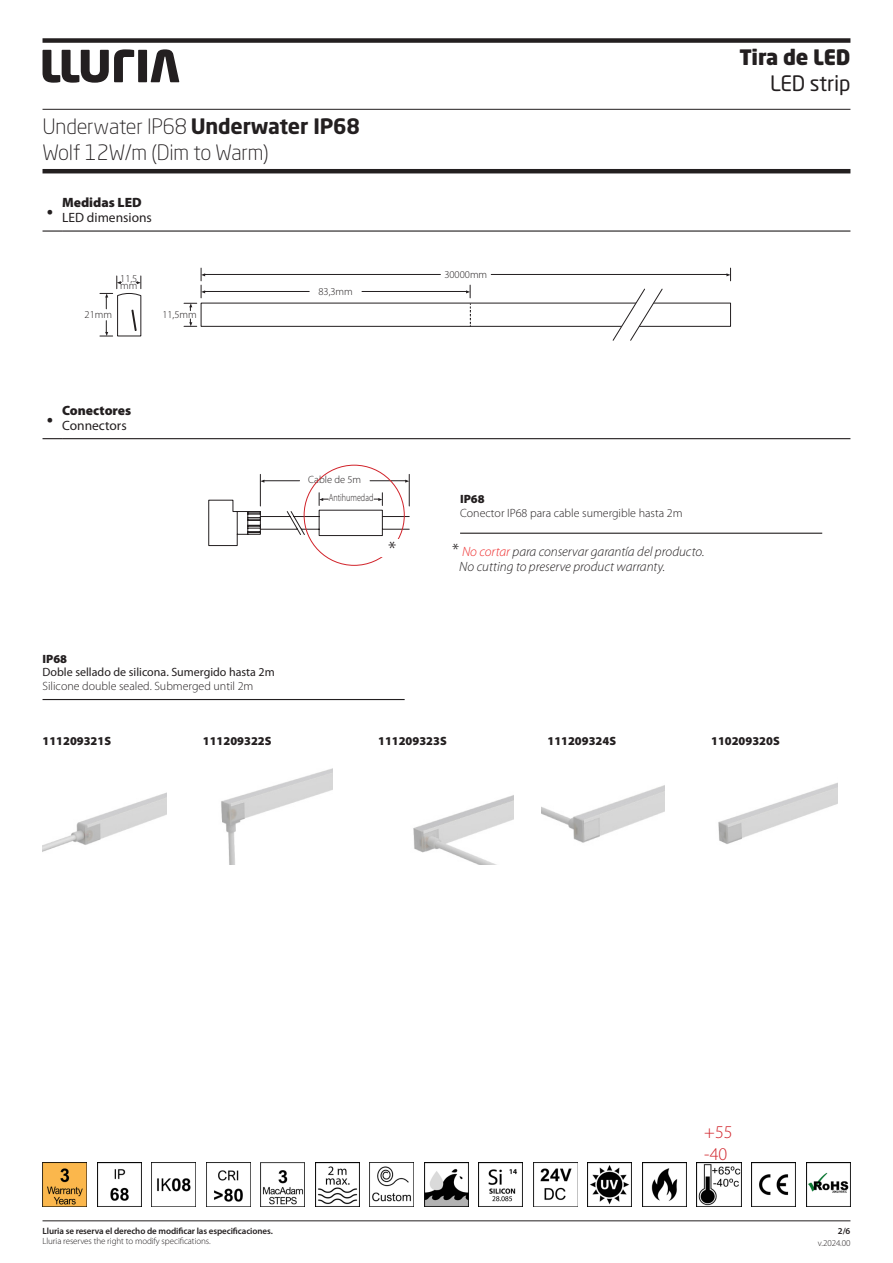
<style>
.page{position:relative;width:893px;height:1263px;background:#fff}
.page>*{position:absolute;margin:0;border:0;box-sizing:border-box;transform-origin:0 0}
.Cos_de_text_negreta{font:900 22.5px "Myriad Pro";color:#231f20}
.t1{font:300 21px/25.8px "Neo Sans Std";letter-spacing:-.01em;color:#231f20}
.t2{font:900 21px "Neo Sans Std";letter-spacing:-.01em;color:#231f20}
.t3{font:21px "Neo Sans Std";letter-spacing:-.01em;color:#231f20}
.t4{font:300 21px "Myriad Pro";color:#231f20}
.t5{font:300 18px/21.6px "Myriad Pro";color:#d1232a}
.t6{font:italic 300 13.5px "Myriad Pro";color:#231f20}
.Cos_de_text_negreta-2{font:13.5px "Myriad Pro";color:#231f20}
.Cos_de_text_negreta-3{font:900 13.5px "Myriad Pro";color:#231f20}
.Cos_de_text_negreta-4{font:300 12px "Myriad Pro";color:#231f20}
.Cos_de_text_negreta-5{font:900 12px "Myriad Pro";color:#231f20}
.Cos_de_text_negreta-6{font:12px "Myriad Pro";color:#231f20}
.t7{font:300 10.5px/18.6px "Myriad Pro";color:#231f20}
.t8{font:600 9px "Myriad Pro";letter-spacing:-.01em;color:#231f20}
.t9{font:300 9px "Myriad Pro";letter-spacing:-.01em;color:#231f20}
.s1{font-weight:700}
.s2{font-style:normal;font-size:18px}
.s3{color:#ee2d2d}
</style>
<div class="page">
<svg style="left:43px;top:230px;width:19px;height:2px"></svg>
<hr style="left:62px;top:230px;width:788px;height:2px;background:#231f20">
<svg style="left:43px;top:438px;width:19px;height:1px"></svg>
<hr style="left:62px;top:438px;width:788px;height:1px;background:#231f20">
<hr style="left:460px;top:533px;width:362px;height:1px;background:#231f20">
<hr style="left:409px;top:474px;width:1px;height:32px;background:#231f20">
<hr style="left:370px;top:480px;width:36px;height:1px;background:#231f20">
<hr style="left:260px;top:474px;width:1px;height:32px;background:#231f20">
<hr style="left:264px;top:480px;width:36px;height:1px;background:#231f20">
<svg style="left:208px;top:493px;width:202px;height:53px"></svg>
<div style="left:379px;top:539px;width:22px;height:18px;background:#fff"></div>
<hr style="left:43px;top:699px;width:362px;height:1px;background:#231f20">
<img style="left:413px;top:795px;width:100px;height:69px">
<img style="left:541px;top:785px;width:123px;height:58px">
<img style="left:718px;top:782px;width:120px;height:62px">
<img style="left:43px;top:792px;width:124px;height:60px">
<img style="left:221px;top:768px;width:111px;height:96px">
<svg style="left:100px;top:268px;width:631px;height:73px"></svg>
<hr style="left:43px;top:109px;width:807px;height:1px;background:#231f20">
<div style="left:138px;top:50px;width:9px;height:32px;background:#231f20"></div>
<svg style="left:151px;top:49px;width:28px;height:33px"></svg>
<svg style="left:43px;top:49px;width:91px;height:34px"></svg>
<hr style="left:43px;top:169px;width:807px;height:4px;background:#231f20">
<div style="left:43px;top:38px;width:807px;height:5px;background:#231f20"></div>
<hr style="left:43px;top:1220px;width:807px;height:1px;background:#231f20">
<img style="left:261px;top:1162px;width:44px;height:44px">
<img style="left:152px;top:1162px;width:44px;height:44px">
<img style="left:97px;top:1162px;width:44px;height:44px">
<img style="left:43px;top:1162px;width:44px;height:44px">
<img style="left:206px;top:1162px;width:44px;height:44px">
<img style="left:533px;top:1162px;width:44px;height:44px">
<img style="left:370px;top:1162px;width:44px;height:44px">
<img style="left:588px;top:1162px;width:44px;height:44px">
<img style="left:642px;top:1162px;width:44px;height:44px">
<img style="left:315px;top:1162px;width:44px;height:44px">
<img style="left:697px;top:1162px;width:44px;height:44px">
<img style="left:479px;top:1162px;width:44px;height:44px">
<img style="left:424px;top:1162px;width:44px;height:44px">
<img style="left:751px;top:1162px;width:44px;height:44px">
<img style="left:806px;top:1162px;width:44px;height:44px">
<h2 class="t1" style="left:43px;top:114px;width:319px">Underwater IP68 <span class="s1">Underwater IP68<br></span>Wolf 12W/m (Dim to Warm)</h2>
<p class="Cos_de_text_negreta" style="left:47px;top:196px;width:8px">·</p>
<p class="Cos_de_text_negreta-3" style="left:62px;top:194px;width:81px">Medidas LED</p>
<p class="Cos_de_text_negreta-2" style="left:62px;top:209px;width:91px">LED dimensions</p>
<p class="t7" style="left:120px;top:274px;width:19px;line-height:7.5px">11,5 mm</p>
<p class="t7" style="left:85px;top:305px;width:29px">21mm</p>
<p class="t7" style="left:162px;top:305px;width:36px">11,5mm</p>
<p class="t7" style="left:318px;top:282px;width:36px">83,3mm</p>
<p class="Cos_de_text_negreta" style="left:47px;top:403px;width:8px">·</p>
<p class="Cos_de_text_negreta-3" style="left:62px;top:401px;width:71px">Conectores</p>
<p class="Cos_de_text_negreta-2" style="left:62px;top:417px;width:66px">Connectors</p>
<p class="t7" style="left:329px;top:470px;width:46px;text-indent:-21px">Cable de 5m<br>Antihumedad</p>
<p class="t4" style="left:388px;top:536px;width:10px">*</p>
<p class="Cos_de_text_negreta-5" style="left:43px;top:651px;width:26px">IP68</p>
<p class="Cos_de_text_negreta-6" style="left:43px;top:665px;width:234px">Doble sellado de silicona. Sumergido hasta 2m</p>
<p class="Cos_de_text_negreta-4" style="left:43px;top:679px;width:212px">Silicone double sealed. Submerged until 2m</p>
<p class="t7" style="left:444px;top:265px;width:44px">30000mm</p>
<h2 class="t2" style="left:739px;top:44px;width:113px">Tira de LED</h2>
<h2 class="t3" style="left:770px;top:71px;width:82px">LED strip</h2>
<p class="Cos_de_text_negreta-5" style="left:460px;top:491px;width:26px">IP68</p>
<p class="Cos_de_text_negreta-4" style="left:460px;top:506px;width:224px">Conector IP68 para cable sumergible hasta 2m</p>
<p class="t6" style="left:452px;top:544px;width:254px"><span class="s2">*</span> <span class="s3">No cortar</span> para conservar garantía del producto.</p>
<p class="t6" style="left:459px;top:559px;width:208px">No cutting to preserve product warranty.</p>
<p class="Cos_de_text_negreta-5" style="left:43px;top:733px;width:70px">111209321S</p>
<p class="Cos_de_text_negreta-5" style="left:203px;top:733px;width:70px">111209322S</p>
<p class="Cos_de_text_negreta-5" style="left:378px;top:733px;width:70px">111209323S</p>
<p class="Cos_de_text_negreta-5" style="left:547px;top:733px;width:70px">111209324S</p>
<p class="Cos_de_text_negreta-5" style="left:711px;top:733px;width:70px">110209320S</p>
<p class="t8" style="left:43px;top:1225px;width:232px">Lluria se reserva el derecho de modificar las especificaciones.</p>
<p class="t9" style="left:43px;top:1236px;width:170px">Lluria reserves the right to modify specifications.</p>
<h3 class="t5" style="left:704px;top:1121px;width:30px">+55 -40</h3>
<p class="t8" style="left:838px;top:1225px;width:14px">2/6</p>
<p class="t9" style="left:818px;top:1237px;width:34px">v.2024.00</p>
</div>
